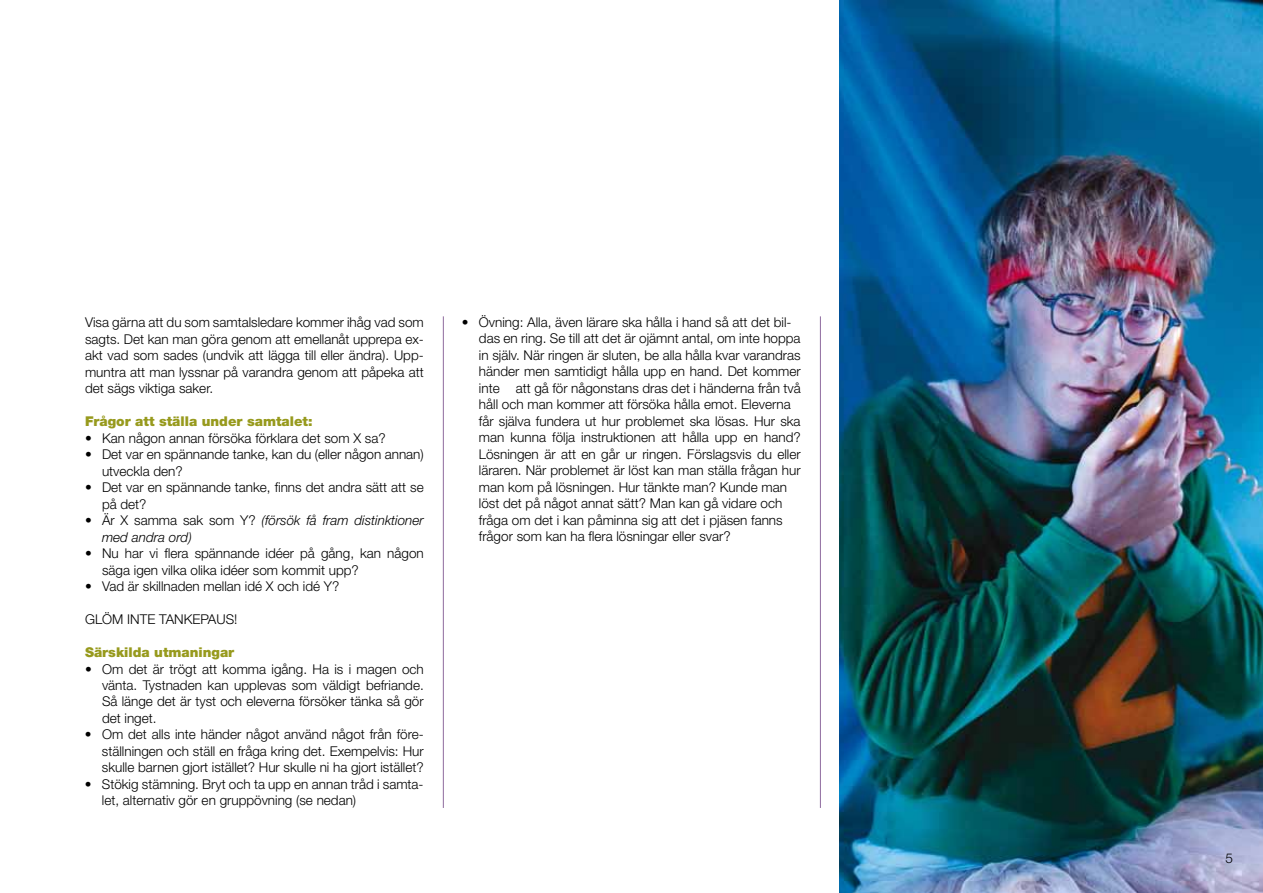
<style>
.page{position:relative;width:1263px;height:893px;background:#fff}
.page>*{position:absolute;margin:0;border:0;box-sizing:border-box;transform-origin:0 0}
.t1{font:300 13.5px/16.5px "Helvetica Neue";color:#000}
.t2{font:italic 300 13.5px/16.5px "Helvetica Neue";color:#000}
.t3{font:900 13.5px "Helvetica Neue";color:#979a1d}
.s1{font-style:normal}
</style>
<div class="page">
<hr style="left:443px;top:316px;width:1px;height:492px;background:#8e6b9e">
<hr style="left:820px;top:316px;width:1px;height:492px;background:#8e6b9e">
<img style="left:839px;top:0;width:424px;height:893px">
<p class="t1" style="left:85px;top:314px;width:340px;text-align:justify">Visa gärna att du som samtalsledare kommer ihåg vad som sagts. Det kan man göra genom att emellanåt upprepa ex&shy;akt vad som sades (undvik att lägga till eller ändra). Upp&shy;muntra att man lyssnar på varandra genom att påpeka att det sägs viktiga saker.</p>
<p class="t3" style="left:85px;top:413px;width:229px">Frågor att ställa under samtalet:</p>
<p class="t1" style="left:85px;top:429px;width:302px">• Kan någon annan försöka förklara det som X sa?</p>
<p class="t1" style="left:102px;top:446px;width:323px;text-indent:-17px">• Det var en spännande tanke, kan du (eller någon annan) utveckla den?</p>
<p class="t1" style="left:102px;top:479px;width:323px;text-indent:-17px">• Det var en spännande tanke, finns det andra sätt att se på det?</p>
<p class="t2" style="left:102px;top:512px;width:323px;text-indent:-17px"><span class="s1">• Är X samma sak som Y?</span> (försök få fram distinktioner med andra ord)</p>
<p class="t1" style="left:102px;top:545px;width:323px;text-indent:-17px">• Nu har vi flera spännande idéer på gång, kan någon säga igen vilka olika idéer som kommit upp?</p>
<p class="t1" style="left:85px;top:578px;width:256px">• Vad är skillnaden mellan idé X och idé Y?</p>
<p class="t1" style="left:85px;top:611px;width:154px">GLÖM INTE TANKEPAUS!</p>
<p class="t3" style="left:85px;top:644px;width:151px">Särskilda utmaningar</p>
<p class="t1" style="left:102px;top:660px;width:323px;text-align:justify;text-indent:-17px">• Om det är trögt att komma igång. Ha is i magen och vänta. Tystnaden kan upplevas som väldigt befriande.<br>Så länge det är tyst och eleverna försöker tänka så gör det inget.</p>
<p class="t1" style="left:102px;top:726px;width:323px;text-align:justify;text-indent:-17px">• Om det alls inte händer något använd något från före&shy;ställningen och ställ en fråga kring det. Exempelvis: Hur skulle barnen gjort istället? Hur skulle ni ha gjort istället?</p>
<p class="t1" style="left:102px;top:776px;width:323px;text-indent:-17px">• Stökig stämning. Bryt och ta upp en annan tråd i samta&shy;let, alternativ gör en gruppövning (se nedan)</p>
<p class="t1" style="left:479px;top:314px;width:323px;text-indent:-17px">• Övning: Alla, även lärare ska hålla i hand så att det bil&shy;das en ring. Se till att det är ojämnt antal, om inte hoppa in själv. När ringen är sluten, be alla hålla kvar varandras händer men samtidigt hålla upp en hand. Det kommer inte att gå för någonstans dras det i händerna från två håll och man kommer att försöka hålla emot. Eleverna får själva fundera ut hur problemet ska lösas. Hur ska man kunna följa instruktionen att hålla upp en hand?<br>Lösningen är att en går ur ringen. Förslagsvis du eller läraren. När problemet är löst kan man ställa frågan hur man kom på lösningen. Hur tänkte man? Kunde man löst det på något annat sätt? Man kan gå vidare och fråga om det i kan påminna sig att det i pjäsen fanns frågor som kan ha flera lösningar eller svar?</p>
<p class="t1" style="left:1225px;top:850px;width:9px">5</p>
</div>
